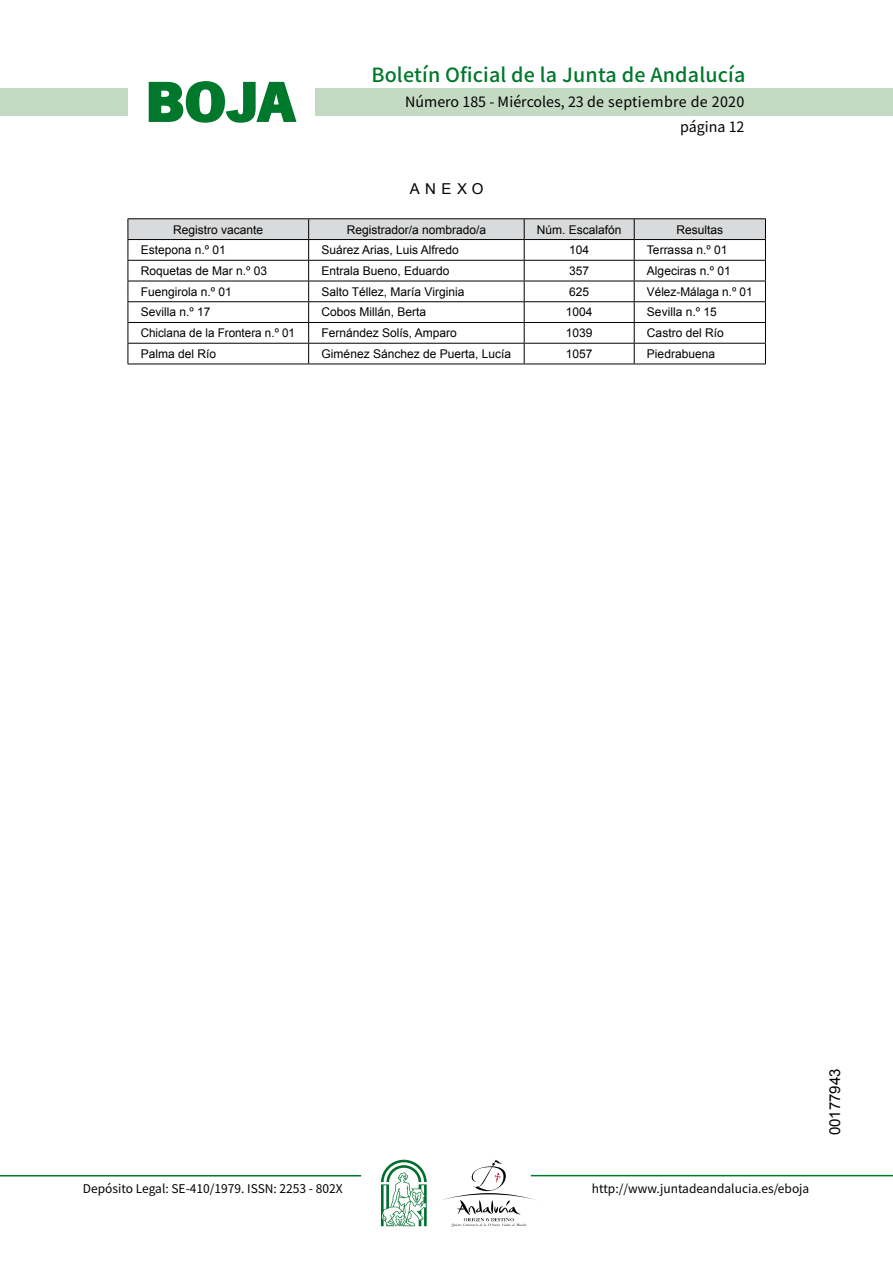
<style>
.page{position:relative;width:893px;height:1263px;background:#fff}
.page>*{position:absolute;margin:0;border:0;box-sizing:border-box;transform-origin:0 0}
.t1{font:700 57.75px "News Got T";color:#00782c;scale:1.14 1}
.t2{font:500 19.5px "Noto Sans HK";letter-spacing:.01em;color:#00782c}
.t3{font:15px "Arial";color:#000}
.t4{font:14.25px/24.5px "Noto Sans HK";color:#000;text-align:right}
.t5{font:12px "Arial";color:#000}
.t6{font:12px "Noto Sans HK";color:#000}
</style>
<div class="page">
<div style="left:315px;top:88px;width:577px;height:28px;background:#c5dac3"></div>
<div style="left:0;top:88px;width:128px;height:28px;background:#c5dac3"></div>
<hr style="left:0;top:1175px;width:361px;height:2px;background:#00782c">
<hr style="left:531px;top:1175px;width:361px;height:1px;background:#00782c">
<svg style="left:148px;top:81px;width:149px;height:42px"></svg>
<svg style="left:442px;top:1160px;width:100px;height:67px"></svg>
<svg style="left:381px;top:1160px;width:45px;height:66px"></svg>
<hr style="left:127px;top:218px;width:181px;height:1px;background:#000">
<hr style="left:308px;top:218px;width:216px;height:1px;background:#000">
<hr style="left:524px;top:218px;width:110px;height:1px;background:#000">
<hr style="left:634px;top:218px;width:131px;height:1px;background:#000">
<svg style="left:127px;top:219px;width:639px;height:145px"></svg>
<hr style="left:127px;top:364px;width:181px;height:1px;background:#000">
<hr style="left:308px;top:364px;width:216px;height:1px;background:#000">
<hr style="left:524px;top:364px;width:110px;height:1px;background:#000">
<hr style="left:634px;top:364px;width:131px;height:1px;background:#000">
<h1 class="t1" style="left:145px;top:68px;width:133px">BOJA</h1>
<h2 class="t2" style="left:371px;top:64px;width:375px">Boletín Oficial de la Junta de Andalucía</h2>
<p class="t4" style="left:405px;top:90px;width:341px">Número 185 - Miércoles, 23 de septiembre de 2020 página 12</p>
<p class="t3" style="left:410px;top:179px;width:75px">ANEXO</p>
<p class="t5" style="left:173px;top:221px;width:92px">Registro vacante</p>
<p class="t5" style="left:346px;top:221px;width:141px">Registrador/a nombrado/a</p>
<p class="t5" style="left:537px;top:221px;width:86px">Núm. Escalafón</p>
<p class="t5" style="left:676px;top:221px;width:48px">Resultas</p>
<p class="t5" style="left:141px;top:242px;width:87px">Estepona n.º 01</p>
<p class="t5" style="left:321px;top:242px;width:139px">Suárez Arias, Luis Alfredo</p>
<p class="t5" style="left:569px;top:242px;width:22px">104</p>
<p class="t5" style="left:647px;top:242px;width:82px">Terrassa n.º 01</p>
<p class="t5" style="left:141px;top:263px;width:128px">Roquetas de Mar n.º 03</p>
<p class="t5" style="left:321px;top:263px;width:130px">Entrala Bueno, Eduardo</p>
<p class="t5" style="left:569px;top:263px;width:22px">357</p>
<p class="t5" style="left:647px;top:263px;width:85px">Algeciras n.º 01</p>
<p class="t5" style="left:141px;top:284px;width:93px">Fuengirola n.º 01</p>
<p class="t5" style="left:321px;top:284px;width:144px">Salto Téllez, María Virginia</p>
<p class="t5" style="left:569px;top:284px;width:22px">625</p>
<p class="t5" style="left:647px;top:284px;width:107px">Vélez-Málaga n.º 01</p>
<p class="t5" style="left:141px;top:304px;width:71px">Sevilla n.º 17</p>
<p class="t5" style="left:321px;top:304px;width:106px">Cobos Millán, Berta</p>
<p class="t5" style="left:566px;top:304px;width:28px">1004</p>
<p class="t5" style="left:647px;top:304px;width:71px">Sevilla n.º 15</p>
<p class="t5" style="left:141px;top:325px;width:156px">Chiclana de la Frontera n.º 01</p>
<p class="t5" style="left:321px;top:325px;width:137px">Fernández Solís, Amparo</p>
<p class="t5" style="left:566px;top:325px;width:28px">1039</p>
<p class="t5" style="left:647px;top:325px;width:78px">Castro del Río</p>
<p class="t5" style="left:141px;top:346px;width:77px">Palma del Río</p>
<p class="t5" style="left:321px;top:346px;width:191px">Giménez Sánchez de Puerta, Lucía</p>
<p class="t5" style="left:566px;top:346px;width:28px">1057</p>
<p class="t5" style="left:647px;top:346px;width:70px">Piedrabuena</p>
<p class="t6" style="left:83px;top:1181px;width:261px">Depósito Legal: SE-410/1979. ISSN: 2253 - 802X</p>
<p class="t6" style="left:592px;top:1181px;width:219px">http://www.juntadeandalucia.es/eboja</p>
<p class="t3" style="left:825px;top:1135px;width:68px;rotate:-90deg">00177943</p>
</div>
